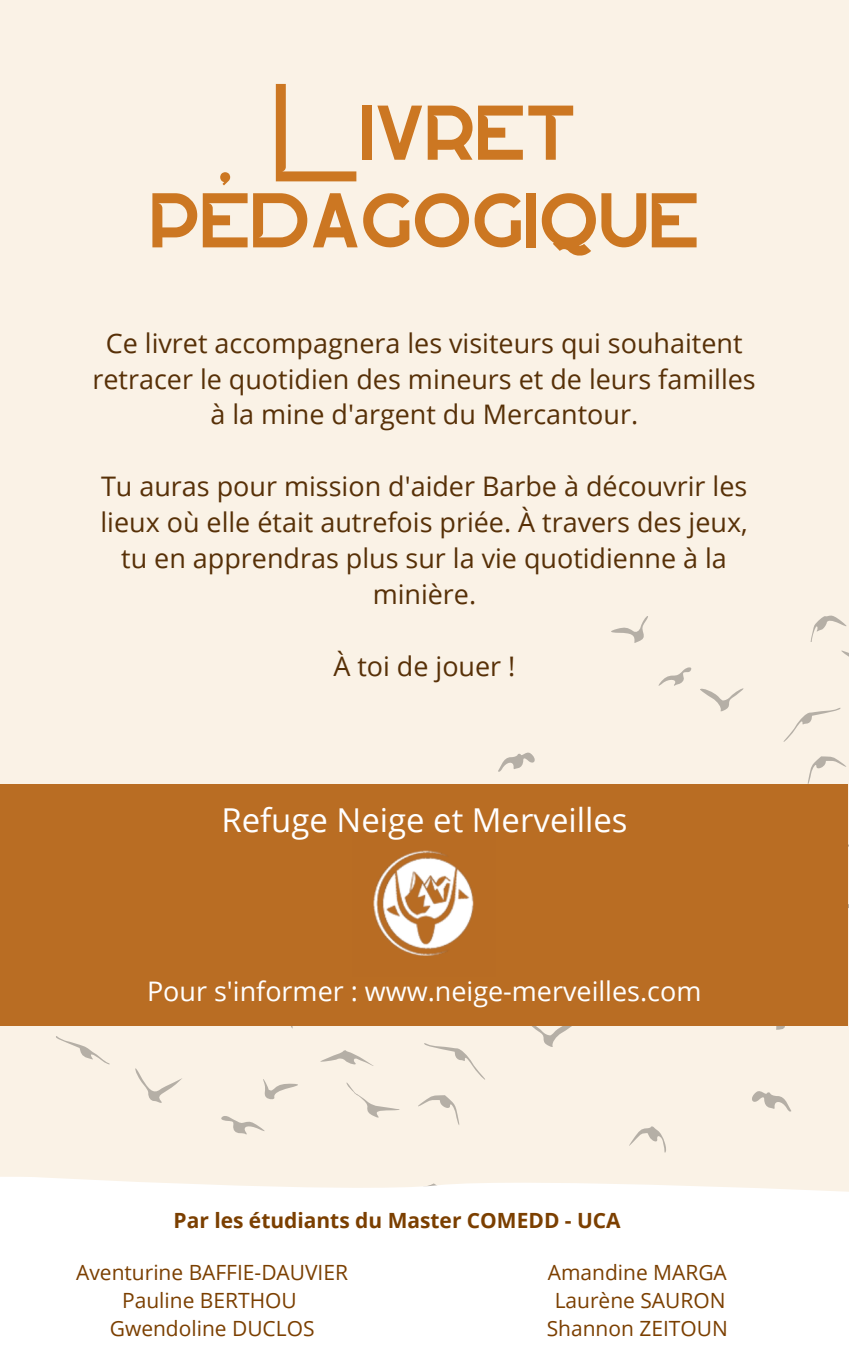
<style>
.page{position:relative;width:849px;height:1362px;background:#fff}
.page>*{position:absolute;margin:0;border:0;box-sizing:border-box;transform-origin:0 0}
.t1{font:108.3px/87.6px "Lotus Eater Sans Serif";letter-spacing:-.035em;color:#c72;text-align:center}
.t2{font:33px "Open Sans";color:#fff}
.t3{font:27px/36px "Open Sans";color:#573007;text-align:center}
.t4{font:27px "Open Sans";color:#fff}
.t5{font:21px/27.9px "Open Sans";color:#7b3f00;text-align:center}
.t6{font:700 21px "Open Sans";color:#7b3f00}
</style>
<div class="page">
<div style="left:0;top:0;width:849px;height:1359px;background:#faf2e6"></div>
<svg style="left:611px;top:616px;width:37px;height:27px"></svg>
<svg style="left:756px;top:1025px;width:49px;height:4px"></svg>
<svg style="left:783px;top:708px;width:58px;height:34px"></svg>
<svg style="left:841px;top:650px;width:8px;height:7px"></svg>
<svg style="left:808px;top:756px;width:38px;height:27px"></svg>
<svg style="left:498px;top:752px;width:37px;height:19px"></svg>
<svg style="left:810px;top:615px;width:37px;height:27px"></svg>
<svg style="left:658px;top:667px;width:34px;height:19px"></svg>
<svg style="left:700px;top:688px;width:43px;height:23px"></svg>
<svg style="left:424px;top:1043px;width:61px;height:37px"></svg>
<svg style="left:418px;top:1095px;width:42px;height:30px"></svg>
<svg style="left:346px;top:1082px;width:54px;height:36px"></svg>
<svg style="left:752px;top:1091px;width:39px;height:20px"></svg>
<svg style="left:528px;top:1025px;width:47px;height:22px"></svg>
<svg style="left:629px;top:1126px;width:37px;height:26px"></svg>
<svg style="left:56px;top:1036px;width:54px;height:29px"></svg>
<svg style="left:248px;top:1025px;width:48px;height:4px"></svg>
<svg style="left:135px;top:1068px;width:47px;height:35px"></svg>
<svg style="left:263px;top:1079px;width:35px;height:20px"></svg>
<svg style="left:320px;top:1050px;width:54px;height:16px"></svg>
<svg style="left:221px;top:1116px;width:44px;height:19px"></svg>
<div style="left:0;top:783px;width:848px;height:242px;background:#b96d23"></div>
<img style="left:373px;top:850px;width:101px;height:106px">
<svg style="left:0;top:1152px;width:849px;height:207px;fill:#fff"></svg>
<h1 class="t1" style="left:148px;top:86px;width:555px">Livret pédagogique</h1>
<p class="t3" style="left:93px;top:324px;width:665px">Ce livret accompagnera les visiteurs qui souhaitent retracer le quotidien des mineurs et de leurs familles à la mine d'argent du Mercantour.</p>
<p class="t3" style="left:101px;top:468px;width:649px">Tu auras pour mission d'aider Barbe à découvrir les lieux où elle était autrefois priée. À travers des jeux, tu en apprendras plus sur la vie quotidienne à la minière.</p>
<p class="t3" style="left:333px;top:647px;width:184px">À toi de jouer !</p>
<p class="t2" style="left:221px;top:796px;width:408px">Refuge Neige et Merveilles</p>
<p class="t4" style="left:147px;top:972px;width:556px">Pour s'informer : www.neige-merveilles.com</p>
<p class="t6" style="left:174px;top:1205px;width:449px">Par les étudiants du Master COMEDD - UCA</p>
<p class="t5" style="left:76px;top:1257px;width:273px">Aventurine BAFFIE-DAUVIER<br>Pauline BERTHOU<br>Gwendoline DUCLOS</p>
<p class="t5" style="left:547px;top:1257px;width:183px">Amandine MARGA<br>Laurène SAURON<br>Shannon ZEITOUN</p>
</div>
